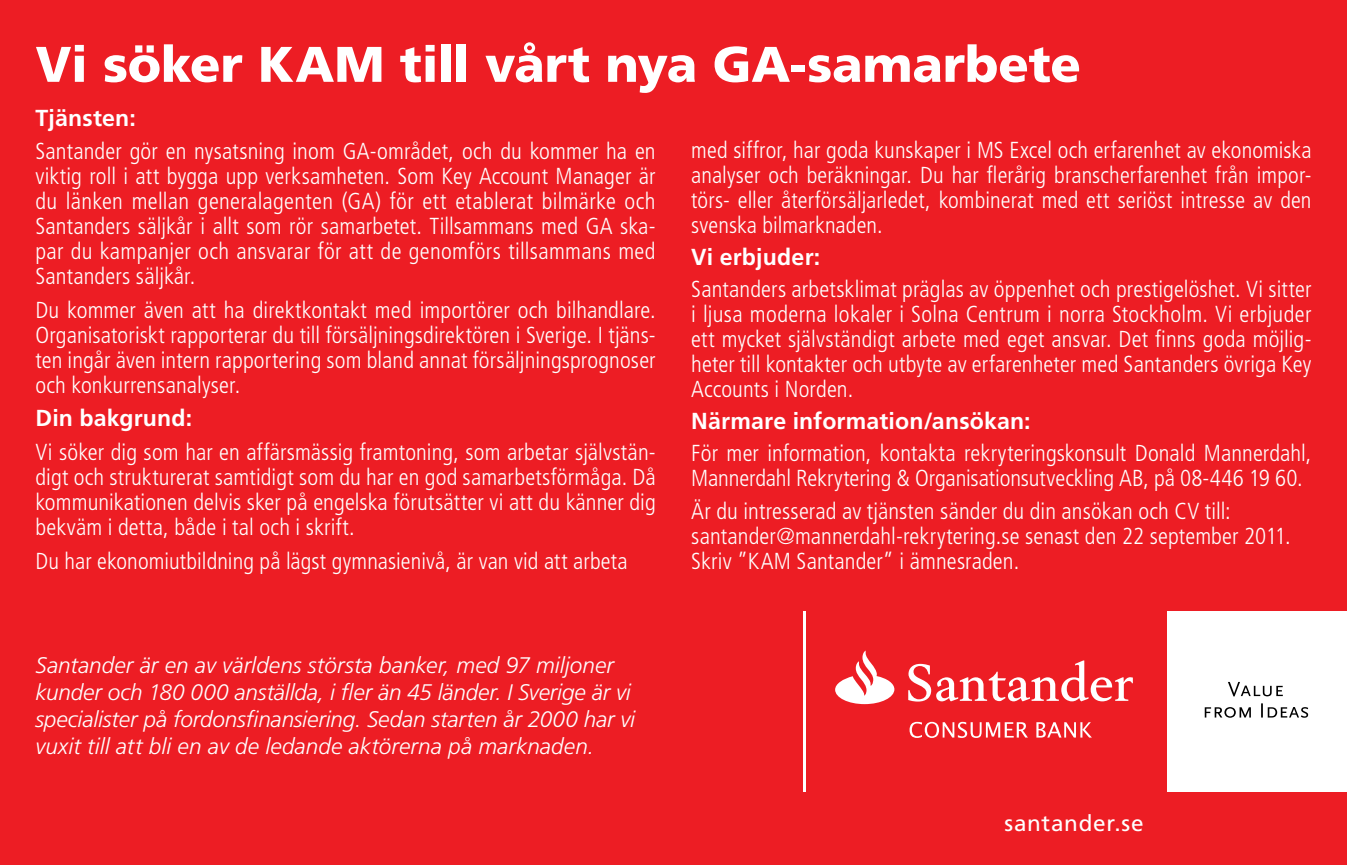
<style>
.page{position:relative;width:1347px;height:865px;background:#fff}
.page>*{position:absolute;margin:0;border:0;box-sizing:border-box;transform-origin:0 0}
.t1{font:900 50px "Frutiger LT Std";letter-spacing:-.005em;color:#fff}
.t2{font:300 condensed 23px/25px "Frutiger LT Std";letter-spacing:.005em;color:#fff;text-align:justify}
.t3{font:700 23px "Frutiger LT Std";letter-spacing:.005em;color:#fff}
.t4{font:italic 300 22.5px/27px "Frutiger LT Std";color:#fff}
.t5{font:22.5px "Frutiger LT Std";letter-spacing:.03em;color:#fff}
</style>
<div class="page">
<div style="left:0;top:0;width:1346px;height:865px;background:#ed1d24"></div>
<div style="left:1166px;top:611px;width:180px;height:180px;background:#fff"></div>
<svg style="left:909px;top:721px;width:119px;height:17px"></svg>
<svg style="left:1036px;top:722px;width:55px;height:15px"></svg>
<svg style="left:835px;top:650px;width:59px;height:54px"></svg>
<svg style="left:908px;top:660px;width:224px;height:41px"></svg>
<svg style="left:1228px;top:682px;width:54px;height:14px"></svg>
<svg style="left:1204px;top:703px;width:104px;height:14px"></svg>
<hr style="left:803px;top:611px;width:3px;height:180px;background:#fff">
<h1 class="t1" style="left:35px;top:34px;width:1047px">Vi söker KAM till vårt nya GA-samarbete</h1>
<p class="t3" style="left:35px;top:104px;width:102px">Tjänsten:</p>
<p class="t2" style="left:35px;top:138px;width:622px">Santander gör en nysatsning inom GA-området, och du kommer ha en viktig roll i att bygga upp verksamheten. Som Key Account Manager är du länken mellan generalagenten (GA) för ett etablerat bilmärke och Santanders säljkår i allt som rör samarbetet. Tillsammans med GA ska&shy;par du kampanjer och ansvarar för att de genomförs tillsammans med Santanders säljkår.</p>
<p class="t2" style="left:35px;top:297px;width:622px">Du kommer även att ha direktkontakt med importörer och bilhandlare.<br>Organisatoriskt rapporterar du till försäljningsdirektören i Sverige. I tjäns&shy;ten ingår även intern rapportering som bland annat försäljningsprognoser och konkurrensanalyser.</p>
<p class="t3" style="left:35px;top:405px;width:158px">Din bakgrund:</p>
<p class="t2" style="left:35px;top:440px;width:622px">Vi söker dig som har en affärsmässig framtoning, som arbetar självstän&shy;digt och strukturerat samtidigt som du har en god samarbetsförmåga. Då kommunikationen delvis sker på engelska förutsätter vi att du känner dig bekväm i detta, både i tal och i skrift.</p>
<p class="t2" style="left:35px;top:549px;width:594px">Du har ekonomiutbildning på lägst gymnasienivå, är van vid att arbeta</p>
<p class="t4" style="left:35px;top:651px;width:601px">Santander är en av världens största banker, med 97 miljoner kunder och 180 000 anställda, i fler än 45 länder. I Sverige är vi specialister på fordonsfinansiering. Sedan starten år 2000 har vi vuxit till att bli en av de ledande aktörerna på marknaden.</p>
<p class="t2" style="left:691px;top:138px;width:622px">med siffror, har goda kunskaper i MS Excel och erfarenhet av ekonomiska analyser och beräkningar. Du har flerårig branscherfarenhet från impor&shy;törs- eller återförsäljarledet, kombinerat med ett seriöst intresse av den svenska bilmarknaden.</p>
<p class="t3" style="left:691px;top:243px;width:131px">Vi erbjuder:</p>
<p class="t2" style="left:691px;top:277px;width:622px">Santanders arbetsklimat präglas av öppenhet och prestigelöshet. Vi sitter i ljusa moderna lokaler i Solna Centrum i norra Stockholm. Vi erbjuder ett mycket självständigt arbete med eget ansvar. Det finns goda möjlig&shy;heter till kontakter och utbyte av erfarenheter med Santanders övriga Key Accounts i Norden.</p>
<p class="t3" style="left:691px;top:408px;width:341px">Närmare information/ansökan:</p>
<p class="t2" style="left:691px;top:441px;width:622px">För mer information, kontakta rekryteringskonsult Donald Mannerdahl,<br>Mannerdahl Rekrytering &amp; Organisationsutveckling AB, på 08-446 19 60.</p>
<p class="t2" style="left:691px;top:498px;width:601px;text-align:left">Är du intresserad av tjänsten sänder du din ansökan och CV till: santander@mannerdahl-rekrytering.se senast den 22 september 2011.<br>Skriv ”KAM Santander” i ämnesraden.</p>
<p class="t5" style="left:1004px;top:809px;width:140px">santander.se</p>
</div>
